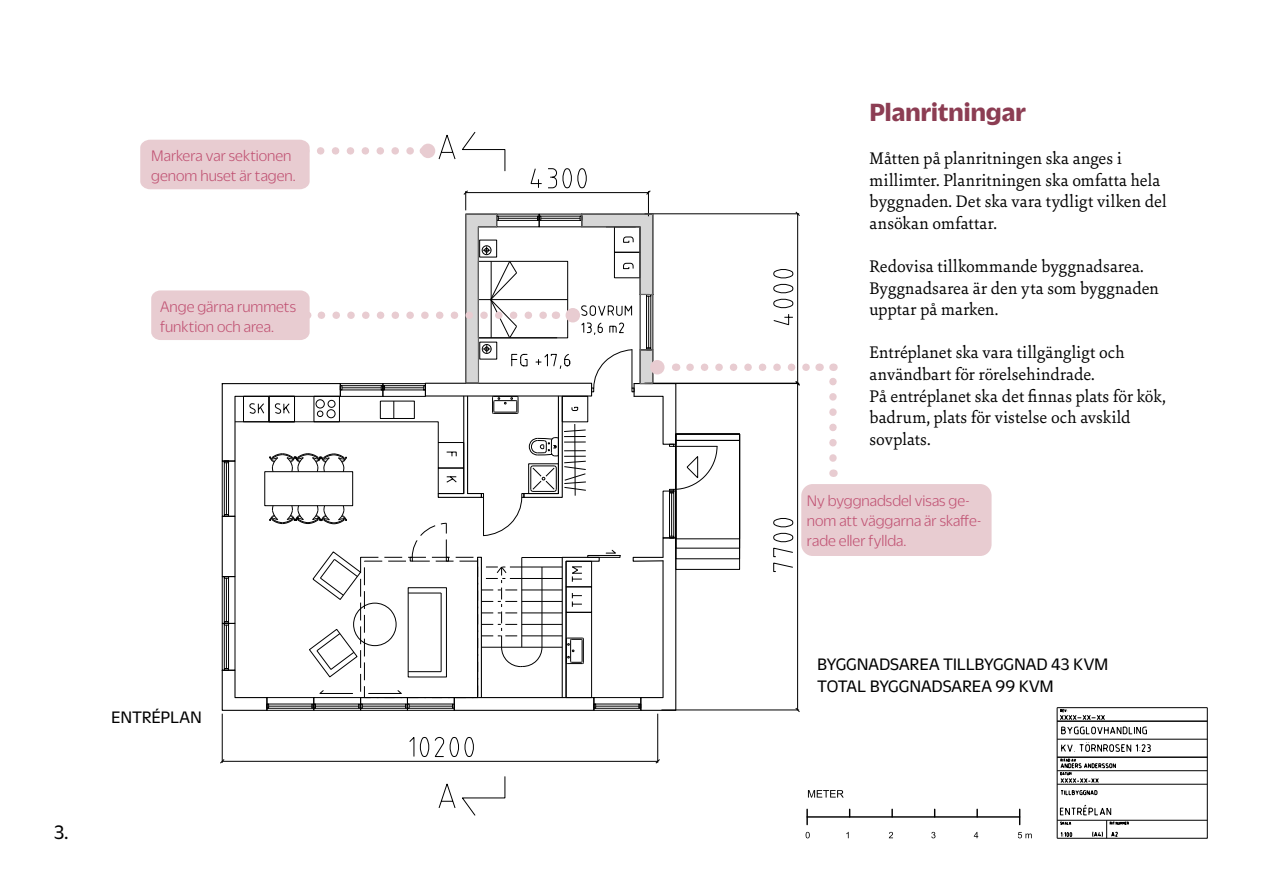
<style>
.page{position:relative;width:1263px;height:893px;background:#fff}
.page>*{position:absolute;margin:0;border:0;box-sizing:border-box;transform-origin:0 0}
.t1{font:700 27px "Duplicate Sans";color:#8c3d53}
.t2{font:21px "Duplicate Sans";color:#000}
.t3{font:18px/21.6px "Sina Nova";letter-spacing:.005em;color:#000}
.t4{font:18px/21.6px "Duplicate Sans";letter-spacing:-.01em;color:#000}
.t5{font:300 16.5px/19.8px "Duplicate Sans";color:#c05172}
</style>
<div class="page">
<svg style="left:806px;top:809px;width:2px;height:16px"></svg>
<svg style="left:1019px;top:809px;width:1px;height:16px"></svg>
<hr style="left:807px;top:816px;width:213px;height:2px;background:#000">
<svg style="left:891px;top:809px;width:2px;height:8px"></svg>
<svg style="left:976px;top:809px;width:2px;height:8px"></svg>
<svg style="left:1057px;top:707px;width:151px;height:132px"></svg>
<svg style="left:439px;top:783px;width:16px;height:25px"></svg>
<svg style="left:846px;top:832px;width:3px;height:6px"></svg>
<svg style="left:889px;top:832px;width:4px;height:6px"></svg>
<svg style="left:931px;top:832px;width:4px;height:6px"></svg>
<svg style="left:974px;top:832px;width:4px;height:6px"></svg>
<svg style="left:1018px;top:832px;width:14px;height:6px"></svg>
<svg style="left:805px;top:832px;width:5px;height:6px"></svg>
<svg style="left:808px;top:790px;width:36px;height:8px"></svg>
<svg style="left:655px;top:759px;width:5px;height:5px"></svg>
<hr style="left:657px;top:714px;width:1px;height:49px;background:#000">
<hr style="left:222px;top:714px;width:1px;height:49px;background:#000">
<hr style="left:222px;top:761px;width:436px;height:1px;background:#000">
<svg style="left:462px;top:776px;width:44px;height:40px"></svg>
<svg style="left:409px;top:737px;width:5px;height:20px"></svg>
<svg style="left:420px;top:737px;width:54px;height:20px"></svg>
<svg style="left:829px;top:363px;width:8px;height:95px"></svg>
<div style="left:801px;top:484px;width:190px;height:72px;background:#e8ccd1;border-radius:12px"></div>
<svg style="left:140px;top:132px;width:671px;height:580px"></svg>
<div style="left:566px;top:308px;width:14px;height:14px;background:#e8ccd1;border-radius:50%"></div>
<div style="left:650px;top:360px;width:14px;height:14px;background:#e8ccd1;border-radius:50%"></div>
<p class="t5" style="left:151px;top:145px;width:146px">Markera var sektionen genom huset är tagen.</p>
<p class="t5" style="left:160px;top:296px;width:137px">Ange gärna rummets funktion och area.</p>
<p class="t2" style="left:54px;top:819px;width:16px">3.</p>
<p class="t4" style="left:111px;top:705px;width:92px">ENTRÉPLAN</p>
<h1 class="t1" style="left:870px;top:94px;width:158px">Planritningar</h1>
<p class="t3" style="left:870px;top:147px;width:299px">Måtten på planritningen ska anges i millimter. Planritningen ska omfatta hela byggnaden. Det ska vara tydligt vilken del ansökan omfattar.</p>
<p class="t3" style="left:870px;top:255px;width:291px">Redovisa tillkommande byggnadsarea.<br>Byggnadsarea är den yta som byggnaden upptar på marken.</p>
<p class="t3" style="left:870px;top:341px;width:297px">Entréplanet ska vara tillgängligt och användbart för rörelsehindrade.<br>På entréplanet ska det finnas plats för kök, badrum, plats för vistelse och avskild sovplats.</p>
<p class="t5" style="left:807px;top:490px;width:176px">Ny byggnadsdel visas ge&shy;nom att väggarna är skaffe&shy;rade eller fyllda.</p>
<p class="t4" style="left:817px;top:652px;width:293px">BYGGNADSAREA TILLBYGGNAD 43 KVM<br>TOTAL BYGGNADSAREA 99 KVM</p>
</div>
